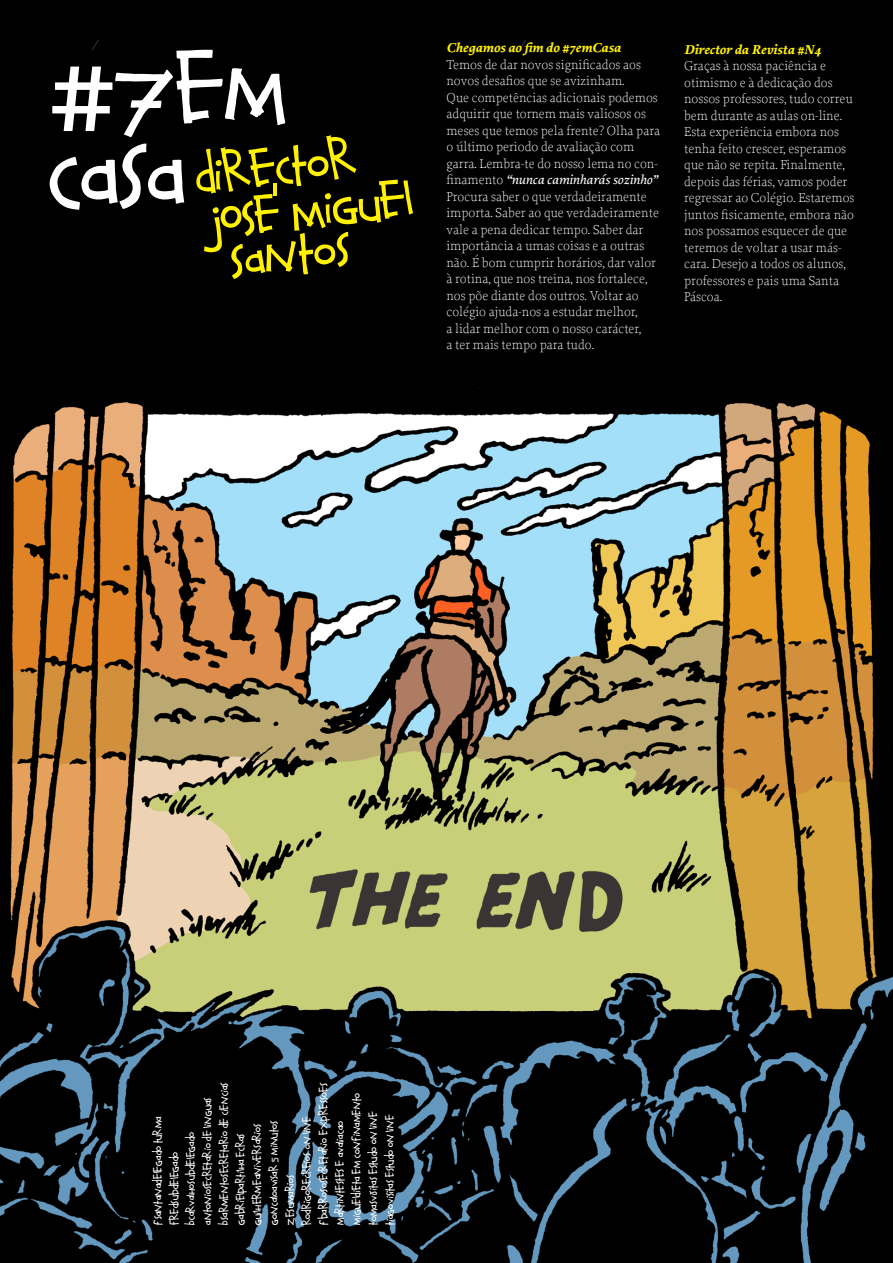
<style>
.page{position:relative;width:893px;height:1263px;background:#fff}
.page>*{position:absolute;margin:0;border:0;box-sizing:border-box;transform-origin:0 0}
.t1{font:95.55px/85.1px "Calvin And Hobbes Normal";color:#fff}
.t2{font:49.65px "Calvin And Hobbes Normal";color:#fff101}
.t3{font:200 13.5px/16.5px "Proforma";color:#fff}
.t4{font:italic 700 13.5px "Proforma";color:#fff101}
.t5{font:11.25px/16.5px "Calvin And Hobbes Normal";color:#fff}
.s1{font-family:"The Sans Semi Bold Caps"}
.s2{font-weight:500;font-style:italic}
</style>
<div class="page">
<img style="left:0;top:354px;width:893px;height:909px">
<div style="left:0;top:0;width:893px;height:354px;background:#000"></div>
<svg style="left:518px;top:40px;width:8px;height:11px"></svg>
<svg style="left:91px;top:40px;width:8px;height:11px"></svg>
<svg style="left:274px;top:183px;width:3px;height:12px"></svg>
<h1 class="t1" style="left:50px;top:55px;width:240px"><span class="s1">#</span>7em casa</h1>
<h2 class="t2" style="left:193px;top:146px;width:163px;rotate:-6deg">director</h2>
<h2 class="t2" style="left:198px;top:189px;width:214px;rotate:-6deg">JOSE MIGUEL</h2>
<h2 class="t2" style="left:227px;top:231px;width:123px;rotate:-6deg">santos</h2>
<p class="t4" style="left:446px;top:39px;width:176px">Chegamos ao fim do #7emCasa</p>
<p class="t3" style="left:446px;top:56px;width:215px">Temos de dar novos significados aos novos desafios que se avizinham.<br>Que competências adicionais podemos adquirir que tornem mais valiosos os meses que temos pela frente? Olha para o último periodo de avaliação com garra. Lembra-te do nosso lema no con&shy;finamento <span class="s2">“nunca caminharás sozinho” </span>Procura saber o que verdadeiramente importa. Saber ao que verdadeiramente vale a pena dedicar tempo. Saber dar importância a umas coisas e a outras não. É bom cumprir horários, dar valor à rotina, que nos treina, nos fortalece, nos põe diante dos outros. Voltar ao colégio ajuda-nos a estudar melhor,<br>a lidar melhor com o nosso carácter,<br>a ter mais tempo para tudo.</p>
<p class="t4" style="left:684px;top:41px;width:139px">Director da Revista #N4</p>
<p class="t3" style="left:684px;top:57px;width:172px">Graças à nossa paciência e otimismo e à dedicação dos nossos professores, tudo correu bem durante as aulas on-line.<br>Esta experiência embora nos tenha feito crescer, esperamos que não se repita. Finalmente, depois das férias, vamos poder regressar ao Colégio. Estaremos juntos fisicamente, embora não nos possamos esquecer de que teremos de voltar a usar más&shy;cara. Desejo a todos os alunos, professores e pais uma Santa<br>Páscoa.</p>
<p class="t5" style="left:151px;top:1225px;width:144px;rotate:-90deg">Fsantanadelegado turma fredsubdelegado<br>Bcarvalhosubdelegado antoniosecretario de linguas<br>Bsarmentosecretario de ciencias gabrielpartilha ecras guilhermeaniversarios goncaloavisar 5 minutos zesumarios<br>rodrigorecreios on line<br>Fbarrososecretario expressoes martintestes e avaliacao migueldieta em confinamento tomasvisitas estudo on line tiagovisitas estudo on line</p>
</div>
